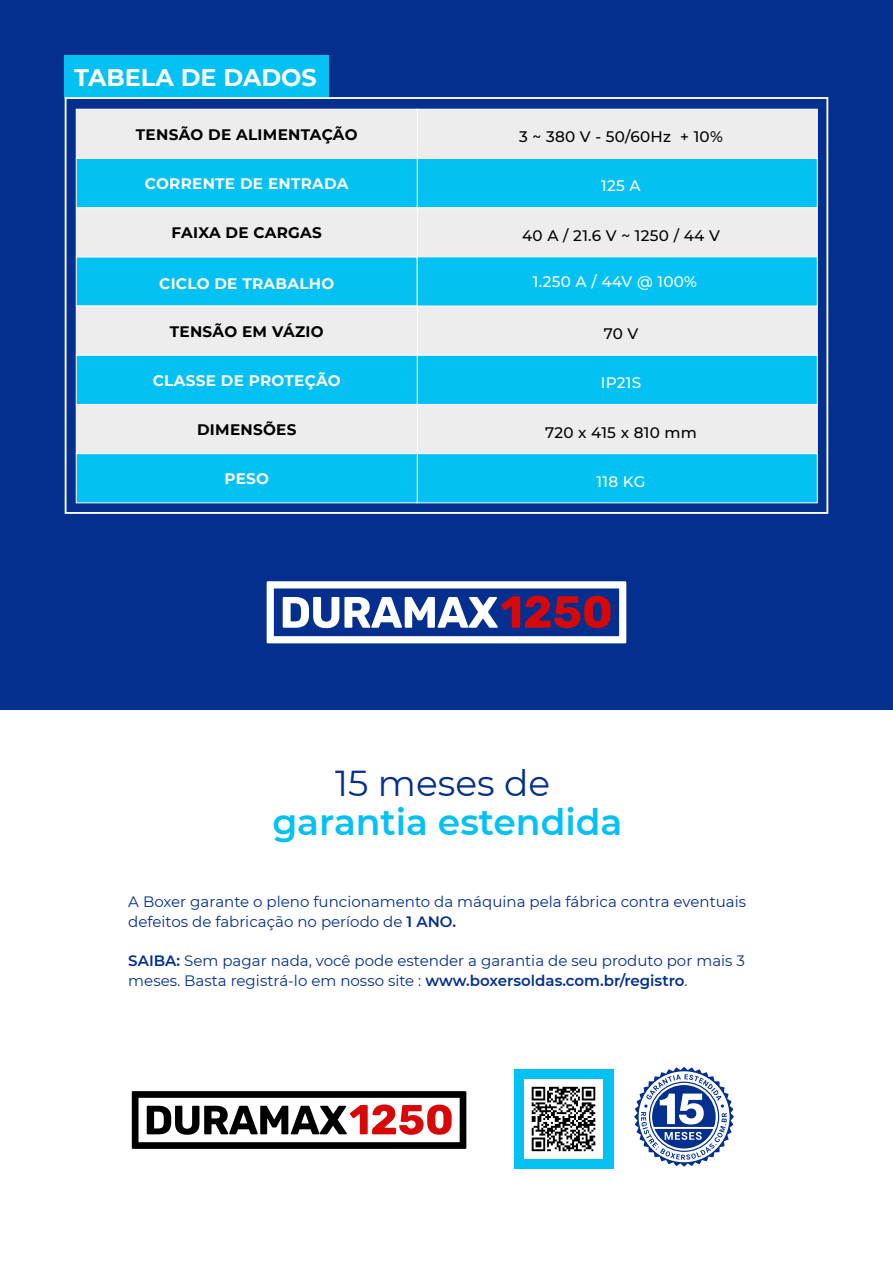
<style>
.page{position:relative;width:893px;height:1263px;background:#fff}
.page>*{position:absolute;margin:0;border:0;box-sizing:border-box;transform-origin:0 0}
.t1{font:600 36px "Montserrat";color:#04c1f3}
.t2{font:36px "Montserrat";color:#042f8e}
.t3{font:700 24px "Montserrat";color:#fff}
.t4{font:700 15.15px "Montserrat";letter-spacing:.02em;color:#000}
.t5{font:700 15.15px "Montserrat";letter-spacing:.02em;color:#fff}
.t6{font:500 15.15px "Montserrat";letter-spacing:.02em;color:#000}
.t7{font:500 15.15px "Montserrat";letter-spacing:.02em;color:#fff}
.t8{font:15px/19.5px "Montserrat";color:#042f8e}
.s1{font-weight:600}
</style>
<div class="page">
<div style="left:0;top:0;width:893px;height:711px;background:#042f8e"></div>
<svg style="left:634px;top:1067px;width:100px;height:99px"></svg>
<div style="left:514px;top:1069px;width:99px;height:99px;background:#04c1f3"></div>
<img style="left:524px;top:1079px;width:79px;height:79px">
<svg style="left:132px;top:1091px;width:334px;height:58px"></svg>
<div style="left:65px;top:55px;width:264px;height:42px;background:#04c1f3"></div>
<svg style="left:65px;top:97px;width:763px;height:417px;background:#76cde9"></svg>
<svg style="left:267px;top:581px;width:359px;height:62px"></svg>
<h2 class="t3" style="left:74px;top:60px;width:244px">TABELA DE DADOS</h2>
<p class="t4" style="left:136px;top:123px;width:223px">TENSÃO DE ALIMENTAÇÃO</p>
<p class="t6" style="left:519px;top:126px;width:205px">3 ~ 380 V - 50/60Hz + 10%</p>
<p class="t5" style="left:145px;top:173px;width:205px">CORRENTE DE ENTRADA</p>
<p class="t7" style="left:601px;top:175px;width:41px">125 A</p>
<p class="t4" style="left:172px;top:222px;width:152px">FAIXA DE CARGAS</p>
<p class="t6" style="left:522px;top:225px;width:199px">40 A / 21.6 V ~ 1250 / 44 V</p>
<p class="t5" style="left:159px;top:272px;width:177px">CICLO DE TRABALHO</p>
<p class="t7" style="left:533px;top:271px;width:166px">1.250 A / 44V @ 100%</p>
<p class="t4" style="left:170px;top:320px;width:155px">TENSÃO EM VÁZIO</p>
<p class="t6" style="left:604px;top:323px;width:36px">70 V</p>
<p class="t5" style="left:153px;top:369px;width:189px">CLASSE DE PROTEÇÃO</p>
<p class="t7" style="left:601px;top:372px;width:42px">IP21S</p>
<p class="t4" style="left:197px;top:419px;width:101px">DIMENSÕES</p>
<p class="t6" style="left:545px;top:421px;width:154px">720 x 415 x 810 mm</p>
<p class="t5" style="left:224px;top:468px;width:46px">PESO</p>
<p class="t7" style="left:597px;top:471px;width:50px">118 KG</p>
<h1 class="t2" style="left:335px;top:759px;width:217px">15 meses de</h1>
<h1 class="t1" style="left:272px;top:797px;width:352px">garantia estendida</h1>
<p class="t8" style="left:128px;top:892px;width:619px">A Boxer garante o pleno funcionamento da máquina pela fábrica contra eventuais defeitos de fabricação no período de <span class="s1">1 ANO.</span></p>
<p class="t8" style="left:128px;top:950px;width:618px"><span class="s1">SAIBA:</span> Sem pagar nada, você pode estender a garantia de seu produto por mais 3 meses. Basta registrá-lo em nosso site : <span class="s1">www.boxersoldas.com.br/registro</span>.</p>
</div>
